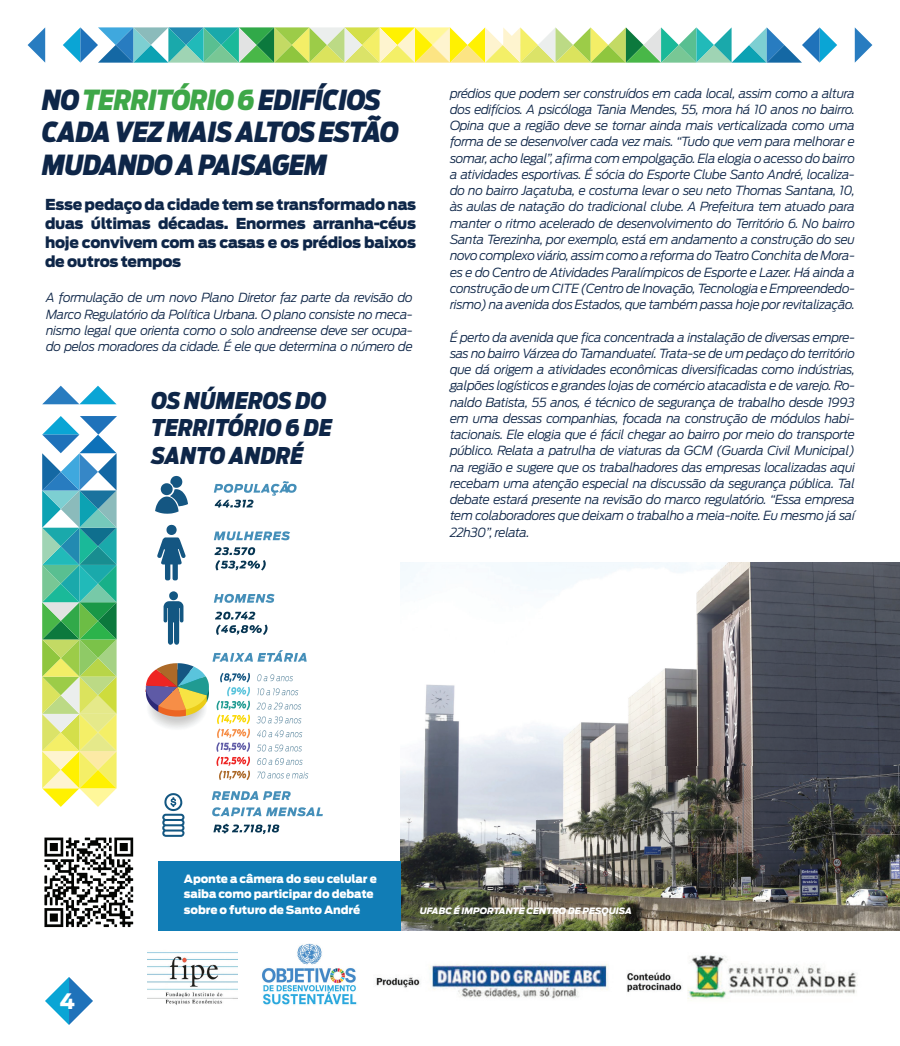
<style>
.page{position:relative;width:900px;height:1046px;background:#fff}
.page>*{position:absolute;margin:0;border:0;box-sizing:border-box;transform-origin:0 0}
.t1{font:italic 900 27.5px/32.5px "Antenna Cond";letter-spacing:-.02em;color:#0e2648}
.t2{font:italic 900 22.88px/27.2px "Antenna Cond";color:#0e2648}
.t3{font:900 21.12px "Antenna";color:#fff}
.t4{font:900 15px/18.8px "Antenna";letter-spacing:-.02em;color:#0e2648;text-align:justify}
.t5{font:italic 300 12.5px/16.2px "Antenna";letter-spacing:-.03em;color:#0e2648;text-align:justify}
.t6{font:900 11.25px/15.8px "Antenna";letter-spacing:-.01em;color:#fff}
.t7{font:italic 900 8.75px "Antenna";letter-spacing:-.01em;color:#fff}
.s1{color:#3ea748}
</style>
<div class="page">
<img style="left:400px;top:562px;width:500px;height:368px">
<svg style="left:28px;top:27px;width:17px;height:36px"></svg>
<svg style="left:855px;top:27px;width:17px;height:36px"></svg>
<svg style="left:63px;top:27px;width:774px;height:36px"></svg>
<svg style="left:45px;top:977px;width:48px;height:47px"></svg>
<img style="left:376px;top:955px;width:482px;height:44px">
<img style="left:262px;top:943px;width:95px;height:62px">
<img style="left:148px;top:952px;width:90px;height:53px">
<svg style="left:155px;top:476px;width:33px;height:37px"></svg>
<svg style="left:214px;top:481px;width:83px;height:26px"></svg>
<svg style="left:162px;top:793px;width:22px;height:43px"></svg>
<svg style="left:213px;top:823px;width:66px;height:11px"></svg>
<svg style="left:212px;top:791px;width:79px;height:8px"></svg>
<svg style="left:212px;top:807px;width:111px;height:9px"></svg>
<svg style="left:214px;top:531px;width:76px;height:9px"></svg>
<svg style="left:214px;top:547px;width:52px;height:23px"></svg>
<svg style="left:157px;top:524px;width:29px;height:56px"></svg>
<svg style="left:164px;top:591px;width:19px;height:53px"></svg>
<svg style="left:215px;top:611px;width:53px;height:24px"></svg>
<svg style="left:214px;top:593px;width:61px;height:9px"></svg>
<svg style="left:145px;top:650px;width:163px;height:130px"></svg>
<img style="left:44px;top:837px;width:90px;height:91px">
<div style="left:158px;top:860px;width:242px;height:70px;background:#117db6"></div>
<svg style="left:42px;top:385px;width:74px;height:19px"></svg>
<svg style="left:42px;top:416px;width:75px;height:390px;background:#92c898"></svg>
<h1 class="t1" style="left:42px;top:83px;width:358px">NO <span class="s1">TERRITÓRIO 6</span> EDIFÍCIOS<br>CADA VEZ MAIS ALTOS ESTÃO<br>MUDANDO A PAISAGEM</h1>
<p class="t4" style="left:45px;top:196px;width:373px">Esse pedaço da cidade tem se transformado nas duas últimas décadas. Enormes arranha-céus hoje convivem com as casas e os prédios baixos de outros tempos</p>
<p class="t5" style="left:46px;top:290px;width:368px">A formulação de um novo Plano Diretor faz parte da revisão do Marco Regulatório da Política Urbana. O plano consiste no meca&shy;nismo legal que orienta como o solo andreense deve ser ocupa&shy;do pelos moradores da cidade. É ele que determina o número de</p>
<h2 class="t2" style="left:152px;top:387px;width:182px">OS NÚMEROS DO<br>TERRITÓRIO 6 DE<br>SANTO ANDRÉ</h2>
<p class="t5" style="left:450px;top:85px;width:407px">prédios que podem ser construídos em cada local, assim como a altura dos edifícios. A psicóloga Tania Mendes, 55, mora há 10 anos no bairro.<br>Opina que a região deve se tornar ainda mais verticalizada como uma forma de se desenvolver cada vez mais. “Tudo que vem para melhorar e somar, acho legal”, afirma com empolgação. Ela elogia o acesso do bairro a atividades esportivas. É sócia do Esporte Clube Santo André, localiza&shy;do no bairro Jaçatuba, e costuma levar o seu neto Thomas Santana, 10, às aulas de natação do tradicional clube. A Prefeitura tem atuado para manter o ritmo acelerado de desenvolvimento do Território 6. No bairro Santa Terezinha, por exemplo, está em andamento a construção do seu novo complexo viário, assim como a reforma do Teatro Conchita de Mora&shy;es e do Centro de Atividades Paralímpicos de Esporte e Lazer. Há ainda a construção de um CITE (Centro de Inovação, Tecnologia e Empreendedo&shy;rismo) na avenida dos Estados, que também passa hoje por revitalização.</p>
<p class="t5" style="left:450px;top:329px;width:407px">É perto da avenida que fica concentrada a instalação de diversas empre&shy;sas no bairro Várzea do Tamanduateí. Trata-se de um pedaço do território que dá origem a atividades econômicas diversificadas como indústrias, galpões logísticos e grandes lojas de comércio atacadista e de varejo. Ro&shy;naldo Batista, 55 anos, é técnico de segurança de trabalho desde 1993 em uma dessas companhias, focada na construção de módulos habi&shy;tacionais. Ele elogia que é fácil chegar ao bairro por meio do transporte público. Relata a patrulha de viaturas da GCM (Guarda Civil Municipal) na região e sugere que os trabalhadores das empresas localizadas aqui recebam uma atenção especial na discussão da segurança pública. Tal debate estará presente na revisão do marco regulatório. “Essa empresa tem colaboradores que deixam o trabalho a meia-noite. Eu mesmo já saí 22h30”, relata.</p>
<h3 class="t3" style="left:60px;top:988px;width:17px">4</h3>
<p class="t6" style="left:184px;top:870px;width:194px">Aponte a câmera do seu celular e saiba como participar do debate sobre o futuro de Santo André</p>
<p class="t7" style="left:238px;top:895px;width:156px">UNIVERSIDADE FEDERAL DO ABC</p>
<p class="t7" style="left:420px;top:905px;width:214px">UFABC É IMPORTANTE CENTRO DE PESQUISA</p>
</div>
